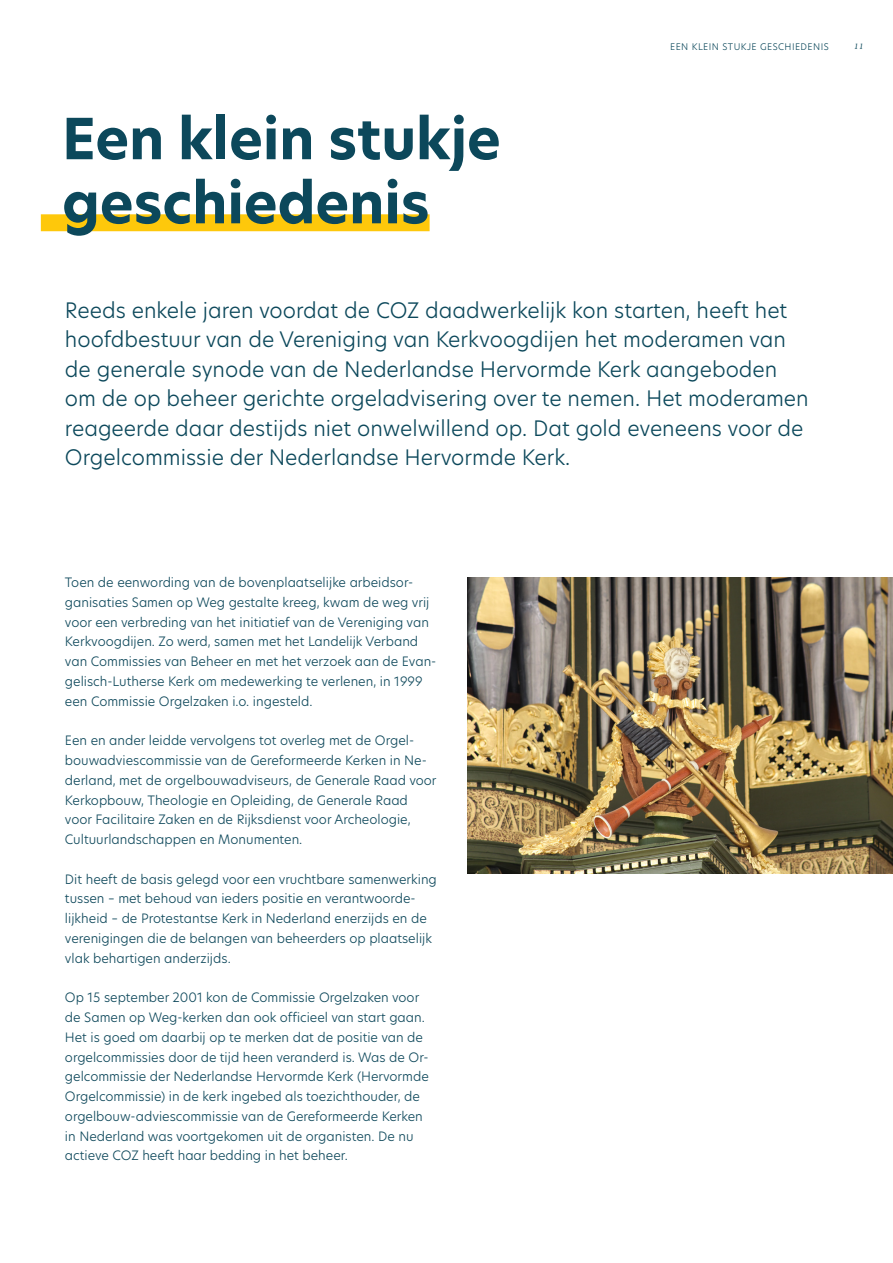
<style>
.page{position:relative;width:893px;height:1263px;background:#fff}
.page>*{position:absolute;margin:0;border:0;box-sizing:border-box;transform-origin:0 0}
.Kop_blauw__gele_stre{font:700 55.5px/64.1px "New Hero";color:#0c485b}
.Intro_wit{font:300 21px/29.4px "New Hero";color:#0c485b}
.Brood{font:300 12.75px/19.8px "New Hero";color:#0e485b}
.t1{font:300 9px "New Hero";letter-spacing:.05em;color:#0c485b}
.t2{font:italic 9px "Arno Pro";color:#0c485b}
</style>
<div class="page">
<div style="left:41px;top:214px;width:389px;height:17px;background:#fec80b"></div>
<img style="left:468px;top:577px;width:425px;height:296px">
<p class="Kop_blauw__gele_stre" style="left:62px;top:107px;width:440px">Een klein stukje geschiedenis</p>
<p class="t1" style="left:670px;top:40px;width:160px">EEN KLEIN STUKJE GESCHIEDENIS</p>
<p class="t2" style="left:854px;top:41px;width:11px">11</p>
<p class="Intro_wit" style="left:65px;top:295px;width:745px">Reeds enkele jaren voordat de COZ daadwerkelijk kon starten, heeft het hoofdbestuur van de Vereniging van Kerkvoogdijen het moderamen van de generale synode van de Nederlandse Hervormde Kerk aangeboden om de op beheer gerichte orgeladvisering over te nemen. Het moderamen reageerde daar destijds niet onwelwillend op. Dat gold eveneens voor de Orgelcommissie der Nederlandse Hervormde Kerk.</p>
<p class="Brood" style="left:65px;top:572px;width:373px">Toen de eenwording van de bovenplaatselijke arbeidsor&shy;ganisaties Samen op Weg gestalte kreeg, kwam de weg vrij voor een verbreding van het initiatief van de Vereniging van Kerkvoogdijen. Zo werd, samen met het Landelijk Verband van Commissies van Beheer en met het verzoek aan de Evan&shy;gelisch-Lutherse Kerk om medewerking te verlenen, in 1999 een Commissie Orgelzaken i.o. ingesteld.</p>
<p class="Brood" style="left:65px;top:730px;width:373px">Een en ander leidde vervolgens tot overleg met de Orgel&shy;bouwadviescommissie van de Gereformeerde Kerken in Ne&shy;derland, met de orgelbouwadviseurs, de Generale Raad voor Kerkopbouw, Theologie en Opleiding, de Generale Raad voor Facilitaire Zaken en de Rijksdienst voor Archeologie, Cultuurlandschappen en Monumenten.</p>
<p class="Brood" style="left:65px;top:869px;width:373px">Dit heeft de basis gelegd voor een vruchtbare samenwerking tussen – met behoud van ieders positie en verantwoorde&shy;lijkheid – de Protestantse Kerk in Nederland enerzijds en de verenigingen die de belangen van beheerders op plaatselijk vlak behartigen anderzijds.</p>
<p class="Brood" style="left:65px;top:987px;width:365px">Op 15 september 2001 kon de Commissie Orgelzaken voor de Samen op Weg-kerken dan ook officieel van start gaan.<br>Het is goed om daarbij op te merken dat de positie van de orgelcommissies door de tijd heen veranderd is. Was de Or&shy;gelcommissie der Nederlandse Hervormde Kerk (Hervormde Orgelcommissie) in de kerk ingebed als toezichthouder, de orgelbouw-adviescommissie van de Gereformeerde Kerken in Nederland was voortgekomen uit de organisten. De nu actieve COZ heeft haar bedding in het beheer.</p>
</div>
